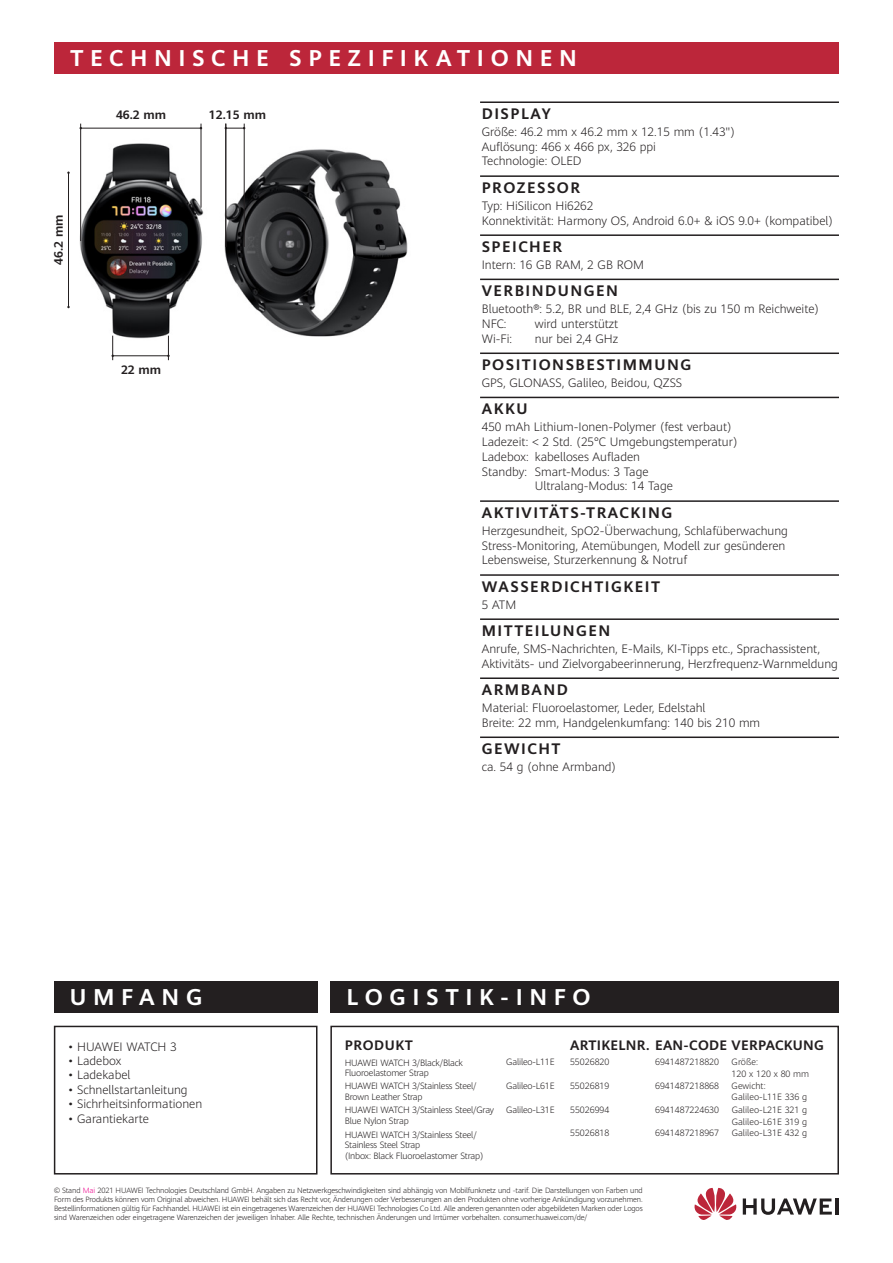
<style>
.page{position:relative;width:893px;height:1263px;background:#fff}
.page>*{position:absolute;margin:0;border:0;box-sizing:border-box;transform-origin:0 0}
.t1{font:700 22.5px "Huawei Sans";letter-spacing:.29em;color:#fff}
.t2{font:700 15px "Huawei Sans";letter-spacing:.1em;color:#231f20}
.t3{font:700 13.5px "Huawei Sans";letter-spacing:.02em;color:#231f20}
.t4{font:700 13.5px "Huawei Sans";letter-spacing:.05em;color:#231f20}
.t5{font:300 12px/14.9px "Huawei Sans";color:#231f20}
.t6{font:700 12px "Huawei Sans";color:#231f20}
.t7{font:300 9px/10.8px "Huawei Sans";letter-spacing:-.02em;color:#231f20}
.t8{font:300 9px/11.9px "Huawei Sans";color:#231f20}
.t9{font:300 7.5px/9px "Huawei Sans";letter-spacing:-.015em;color:#231f20;text-align:justify}
.s1{color:#ed028c}
</style>
<div class="page">
<img style="left:224px;top:141px;width:184px;height:196px">
<img style="left:79px;top:139px;width:125px;height:200px">
<div style="left:54px;top:43px;width:785px;height:31px;background:#bc263a"></div>
<hr style="left:836px;top:1198px;width:3px;height:16px;background:#231f20">
<svg style="left:743px;top:1198px;width:89px;height:17px"></svg>
<svg style="left:694px;top:1188px;width:43px;height:32px"></svg>
<div style="left:54px;top:981px;width:264px;height:32px;background:#231f20"></div>
<div style="left:330px;top:981px;width:509px;height:32px;background:#231f20"></div>
<svg style="left:226px;top:127px;width:18px;height:2px"></svg>
<hr style="left:81px;top:128px;width:120px;height:1px;background:#231f20">
<hr style="left:113px;top:355px;width:55px;height:1px;background:#231f20">
<svg style="left:111px;top:336px;width:3px;height:24px"></svg>
<svg style="left:167px;top:336px;width:3px;height:24px"></svg>
<div style="left:54px;top:1026px;width:263px;height:148px;border:2px solid #231f20"></div>
<div style="left:330px;top:1026px;width:509px;height:148px;border:2px solid #231f20"></div>
<hr style="left:225px;top:124px;width:1px;height:123px;background:#231f20">
<hr style="left:80px;top:124px;width:1px;height:117px;background:#231f20">
<hr style="left:244px;top:124px;width:1px;height:123px;background:#231f20">
<hr style="left:201px;top:124px;width:1px;height:84px;background:#231f20">
<hr style="left:68px;top:173px;width:1px;height:134px;background:#231f20">
<hr style="left:480px;top:101px;width:359px;height:2px;background:#231f20">
<hr style="left:480px;top:175px;width:359px;height:2px;background:#231f20">
<hr style="left:480px;top:234px;width:359px;height:2px;background:#231f20">
<hr style="left:480px;top:279px;width:359px;height:1px;background:#231f20">
<hr style="left:480px;top:352px;width:359px;height:2px;background:#231f20">
<hr style="left:480px;top:397px;width:359px;height:1px;background:#231f20">
<hr style="left:480px;top:500px;width:359px;height:2px;background:#231f20">
<hr style="left:480px;top:574px;width:359px;height:2px;background:#231f20">
<hr style="left:480px;top:618px;width:359px;height:2px;background:#231f20">
<hr style="left:480px;top:677px;width:359px;height:2px;background:#231f20">
<hr style="left:480px;top:736px;width:359px;height:2px;background:#231f20">
<h1 class="t1" style="left:70px;top:43px;width:508px">TECHNISCHE SPEZIFIKATIONEN</h1>
<p class="t6" style="left:50px;top:265px;width:52px;rotate:-90deg">46.2 mm</p>
<p class="t6" style="left:116px;top:106px;width:52px">46.2 mm</p>
<p class="t6" style="left:209px;top:106px;width:59px">12.15 mm</p>
<p class="t6" style="left:121px;top:362px;width:42px">22 mm</p>
<p class="t2" style="left:482px;top:103px;width:70px">DISPLAY</p>
<p class="t5" style="left:482px;top:124px;width:255px">Größe: 46.2 mm x 46.2 mm x 12.15 mm (1.43")<br>Auflösung: 466 x 466 px, 326 ppi<br>Technologie: OLED</p>
<p class="t2" style="left:482px;top:177px;width:100px">PROZESSOR</p>
<p class="t5" style="left:482px;top:197px;width:353px">Typ: HiSilicon Hi6262<br>Konnektivität: Harmony OS, Android 6.0+ &amp; iOS 9.0+ (kompatibel)</p>
<p class="t2" style="left:482px;top:236px;width:82px">SPEICHER</p>
<p class="t5" style="left:482px;top:257px;width:164px">Intern: 16 GB RAM, 2 GB ROM</p>
<p class="t2" style="left:482px;top:280px;width:138px">VERBINDUNGEN</p>
<p class="t5" style="left:482px;top:301px;width:339px">Bluetooth®: 5.2, BR und BLE, 2,4 GHz (bis zu 150 m Reichweite)<br>NFC:</p>
<p class="t5" style="left:535px;top:316px;width:85px">wird unterstützt</p>
<p class="t5" style="left:482px;top:330px;width:32px">Wi-Fi:</p>
<p class="t5" style="left:535px;top:330px;width:85px">nur bei 2,4 GHz</p>
<p class="t2" style="left:482px;top:354px;width:211px">POSITIONSBESTIMMUNG</p>
<p class="t5" style="left:482px;top:375px;width:202px">GPS, GLONASS, Galileo, Beidou, QZSS</p>
<p class="t2" style="left:482px;top:398px;width:47px">AKKU</p>
<p class="t5" style="left:482px;top:419px;width:251px">450 mAh Lithium-Ionen-Polymer (fest verbaut)</p>
<p class="t5" style="left:482px;top:434px;width:257px">Ladezeit: &lt; 2 Std. (25°C Umgebungstemperatur)</p>
<p class="t5" style="left:482px;top:448px;width:160px">Ladebox: kabelloses Aufladen</p>
<p class="t5" style="left:482px;top:463px;width:168px">Standby: Smart-Modus: 3 Tage</p>
<p class="t5" style="left:535px;top:478px;width:139px">Ultralang-Modus: 14 Tage</p>
<p class="t2" style="left:482px;top:502px;width:192px">AKTIVITÄTS-TRACKING</p>
<p class="t5" style="left:482px;top:522px;width:308px">Herzgesundheit, SpO2-Überwachung, Schlafüberwachung<br>Stress-Monitoring, Atemübungen, Modell zur gesünderen<br>Lebensweise, Sturzerkennung &amp; Notruf</p>
<p class="t2" style="left:482px;top:576px;width:180px">WASSERDICHTIGKEIT</p>
<p class="t5" style="left:482px;top:596px;width:36px">5 ATM</p>
<p class="t2" style="left:482px;top:620px;width:130px">MITTEILUNGEN</p>
<p class="t5" style="left:482px;top:640px;width:358px">Anrufe, SMS-Nachrichten, E-Mails, KI-Tipps etc., Sprachassistent,<br>Aktivitäts- und Zielvorgabeerinnerung, Herzfrequenz-Warnmeldung</p>
<p class="t2" style="left:482px;top:679px;width:88px">ARMBAND</p>
<p class="t5" style="left:482px;top:700px;width:280px">Material: Fluoroelastomer, Leder, Edelstahl<br>Breite: 22 mm, Handgelenkumfang: 140 bis 210 mm</p>
<p class="t2" style="left:482px;top:738px;width:80px">GEWICHT</p>
<p class="t5" style="left:482px;top:759px;width:136px">ca. 54 g (ohne Armband)</p>
<h1 class="t1" style="left:70px;top:981px;width:134px">UMFANG</h1>
<h1 class="t1" style="left:346px;top:981px;width:246px">LOGISTIK-INFO</h1>
<p class="t5" style="left:68px;top:1038px;width:110px">• HUAWEI WATCH 3</p>
<p class="t5" style="left:68px;top:1053px;width:55px">• Ladebox</p>
<p class="t5" style="left:68px;top:1067px;width:64px">• Ladekabel</p>
<p class="t5" style="left:68px;top:1082px;width:121px">• Schnellstartanleitung</p>
<p class="t5" style="left:68px;top:1096px;width:136px">• Sichrheitsinformationen</p>
<p class="t5" style="left:68px;top:1110px;width:82px">• Garantiekarte</p>
<p class="t4" style="left:345px;top:1035px;width:70px">PRODUKT</p>
<p class="t3" style="left:570px;top:1035px;width:255px">ARTIKELNR. EAN-CODE VERPACKUNG</p>
<p class="t7" style="left:345px;top:1057px;width:120px">HUAWEI WATCH 3/Black/Black<br>Fluoroelastomer Strap</p>
<p class="t7" style="left:506px;top:1056px;width:50px">Galileo-L11E</p>
<p class="t8" style="left:570px;top:1055px;width:41px">55026820</p>
<p class="t8" style="left:655px;top:1055px;width:65px">6941487218820</p>
<p class="t8" style="left:732px;top:1055px;width:79px">Größe:<br>120 x 120 x 80 mm</p>
<p class="t7" style="left:345px;top:1080px;width:133px">HUAWEI WATCH 3/Stainless Steel/<br>Brown Leather Strap</p>
<p class="t7" style="left:506px;top:1080px;width:50px">Galileo-L61E</p>
<p class="t8" style="left:570px;top:1079px;width:41px">55026819</p>
<p class="t8" style="left:655px;top:1079px;width:65px">6941487218868</p>
<p class="t8" style="left:732px;top:1080px;width:77px;line-height:10.8px">Gewicht:<br>Galileo-L11E 336 g</p>
<p class="t7" style="left:345px;top:1104px;width:151px">HUAWEI WATCH 3/Stainless Steel/Gray<br>Blue Nylon Strap</p>
<p class="t7" style="left:506px;top:1104px;width:50px">Galileo-L31E</p>
<p class="t8" style="left:570px;top:1103px;width:41px">55026994</p>
<p class="t8" style="left:655px;top:1103px;width:65px">6941487224630</p>
<p class="t8" style="left:732px;top:1103px;width:77px">Galileo-L21E 321 g<br>Galileo-L61E 319 g</p>
<p class="t7" style="left:345px;top:1129px;width:140px">HUAWEI WATCH 3/Stainless Steel/<br>Stainless Steel Strap<br>(Inbox: Black Fluoroelastomer Strap)</p>
<p class="t8" style="left:570px;top:1127px;width:41px">55026818</p>
<p class="t8" style="left:655px;top:1127px;width:65px">6941487218967</p>
<p class="t8" style="left:732px;top:1127px;width:77px">Galileo-L31E 432 g</p>
<p class="t9" style="left:54px;top:1186px;width:590px">© Stand <span class="s1">Mai</span> 2021 HUAWEI Technologies Deutschland GmbH. Angaben zu Netzwerkgeschwindigkeiten sind abhängig von Mobilfunknetz und -tarif. Die Darstellungen von Farben und Form des Produkts können vom Original abweichen. HUAWEI behält sich das Recht vor, Änderungen oder Verbesserungen an den Produkten ohne vorherige Ankündigung vorzunehmen.<br>Bestellinformationen gültig für Fachhandel. HUAWEI ist ein eingetragenes Warenzeichen der HUAWEI Technologies Co Ltd. Alle anderen genannten oder abgebildeten Marken oder Logos sind Warenzeichen oder eingetragene Warenzeichen der jeweiligen Inhaber. Alle Rechte, technischen Änderungen und Irrtümer vorbehalten. consumer.huawei.com/de/</p>
</div>
